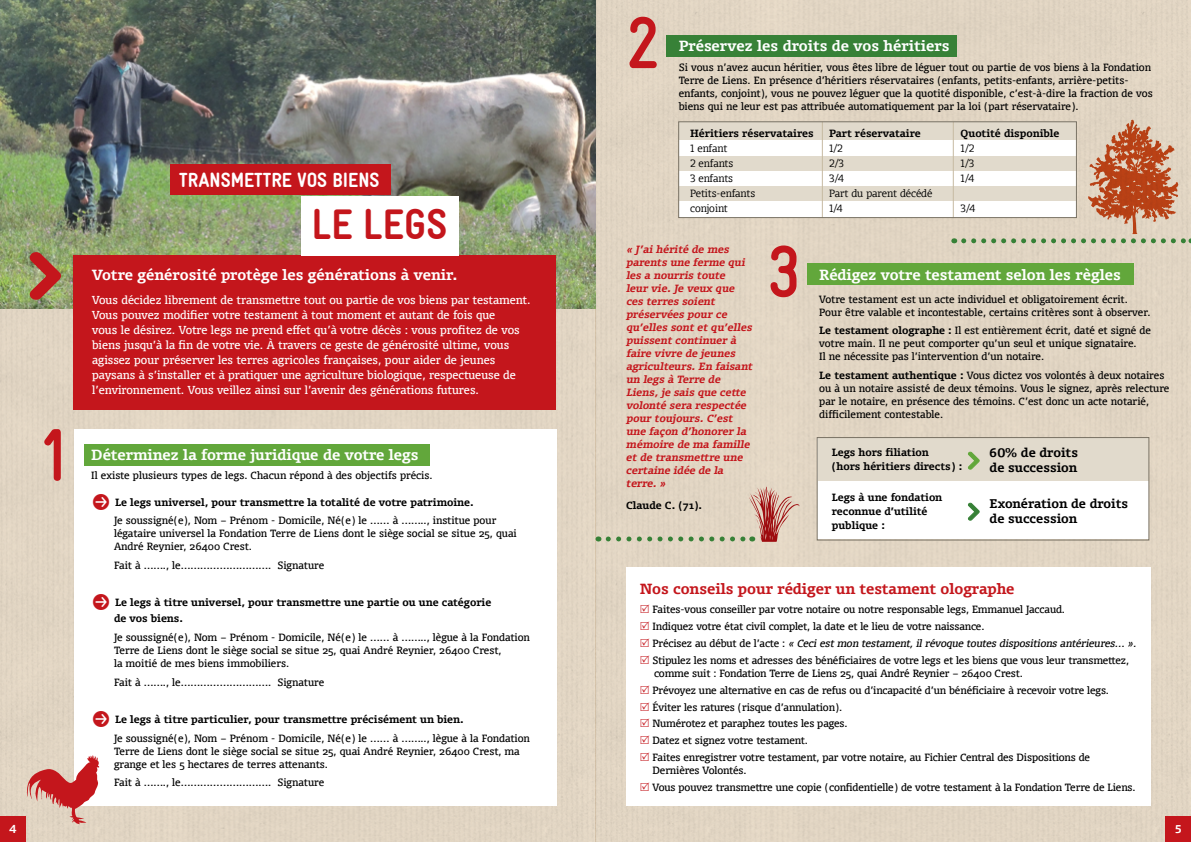
<style>
.page{position:relative;width:1191px;height:842px;background:#fff}
.page>*{position:absolute;margin:0;border:0;box-sizing:border-box;transform-origin:0 0}
.t1{font:700 condensed 73.7px "Gravur";color:#c4161c}
.t2{font:900 condensed 43px "Gravur";color:#c4161c}
.t3{font:900 condensed 20.6px "Gravur";color:#fff}
.t4{font:700 14px "Olsen TF";color:#fff}
.t5{font:700 14px "Olsen";color:#fff}
.t6{font:700 14px "Olsen TF";color:#c4161c}
.t7{font:700 12px/15px "Olsen LF";color:#000}
.t8{font:11px/15px "Olsen";color:#fff}
.t9{font:700 11px "Olsen TF";color:#fff}
.t10{font:10px/13px "Olsen";letter-spacing:-.01em;color:#000}
.t11{font:italic 700 10px/13px "Olsen";letter-spacing:-.02em;color:#c4161c}
.t12{font:700 10px/14px "Olsen LF";color:#000}
.t13{font:300 10px/15px "Olsen LF";letter-spacing:-.01em;color:#000}
.t14{font:700 10px "Olsen";color:#000}
.s1{font-family:"Button Bonus Circle Negative";font-weight:400;font-size:20px;color:#c4161c}
.s2{font-weight:700}
.s3{font-style:italic}
</style>
<div class="page">
<div style="left:595px;top:0;width:596px;height:842px;background:#e1d5c2"></div>
<div style="left:0;top:0;width:595px;height:842px;background:#e1d5c3"></div>
<img style="left:0;top:0;width:595px;height:308px">
<div style="left:74px;top:256px;width:482px;height:154px;background:#c4161c"></div>
<div style="left:74px;top:430px;width:482px;height:376px;background:#fff"></div>
<div style="left:626px;top:567px;width:524px;height:239px;background:#fff"></div>
<div style="left:678px;top:122px;width:398px;height:96px;background:#fff"></div>
<div style="left:816px;top:438px;width:332px;height:101px;background:#fff"></div>
<div style="left:171px;top:164px;width:220px;height:31px;background:#c4161c"></div>
<div style="left:302px;top:196px;width:157px;height:60px;background:#fff"></div>
<svg style="left:28px;top:250px;width:34px;height:52px;background:#a86d4f"></svg>
<div style="left:666px;top:35px;width:291px;height:22px;background:#378137"></div>
<div style="left:807px;top:264px;width:326px;height:21px;background:#62a73b"></div>
<div style="left:84px;top:444px;width:346px;height:21px;background:#62a73b"></div>
<div style="left:678px;top:122px;width:398px;height:18px;background:#e1dacc"></div>
<div style="left:817px;top:438px;width:331px;height:43px;background:#e1dacc"></div>
<div style="left:678px;top:156px;width:398px;height:14px;background:#e1dacc"></div>
<div style="left:678px;top:186px;width:398px;height:15px;background:#e1dacc"></div>
<hr style="left:822px;top:122px;width:1px;height:96px;background:#c6baa2">
<hr style="left:952px;top:122px;width:1px;height:96px;background:#c6baa2">
<div style="left:678px;top:121px;width:399px;height:97px;border:1px solid #797264"></div>
<div style="left:816px;top:437px;width:333px;height:103px;border:1px solid #797264"></div>
<div style="left:0;top:816px;width:26px;height:26px;background:#c4161c"></div>
<div style="left:1165px;top:816px;width:26px;height:26px;background:#c4161c"></div>
<svg style="left:963px;top:119px;width:228px;height:124px"></svg>
<svg style="left:608px;top:486px;width:192px;height:56px"></svg>
<svg style="left:968px;top:451px;width:12px;height:19px"></svg>
<svg style="left:967px;top:502px;width:13px;height:19px"></svg>
<svg style="left:26px;top:755px;width:74px;height:69px"></svg>
<h1 class="t1" style="left:38px;top:414px;width:34px">1</h1>
<h3 class="t3" style="left:179px;top:169px;width:202px">TRANSMETTRE VOS BIENS</h3>
<h2 class="t2" style="left:312px;top:201px;width:137px">LE LEGS</h2>
<h3 class="t5" style="left:92px;top:266px;width:367px">Votre générosité protège les générations à venir.</h3>
<p class="t8" style="left:92px;top:292px;width:440px">Vous décidez librement de transmettre tout ou partie de vos biens par testament.<br>Vous pouvez modifier votre testament à tout moment et autant de fois que<br>vous le désirez. Votre legs ne prend effet qu’à votre décès : vous profitez de vos biens jusqu’à la fin de votre vie. À travers ce geste de générosité ultime, vous agissez pour préserver les terres agricoles françaises, pour aider de jeunes paysans à s’installer et à pratiquer une agriculture biologique, respectueuse de l’environnement. Vous veillez ainsi sur l’avenir des générations futures.</p>
<h3 class="t4" style="left:91px;top:445px;width:329px">Déterminez la forme juridique de votre legs</h3>
<p class="t10" style="left:91px;top:468px;width:343px">Il existe plusieurs types de legs. Chacun répond à des objectifs précis.</p>
<p class="t12" style="left:91px;top:495px;width:384px"><span class="s1">P</span> Le legs universel, pour transmettre la totalité de votre patrimoine.</p>
<p class="t10" style="left:114px;top:514px;width:404px">Je soussigné(e), Nom – Prénom - Domicile, Né(e) le …… à …….., institue pour légataire universel la Fondation Terre de Liens dont le siège social se situe 25, quai<br>André Reynier, 26400 Crest.</p>
<p class="t10" style="left:114px;top:559px;width:212px">Fait à ……., le………………………. Signature</p>
<p class="t12" style="left:114px;top:594px;width:379px;line-height:15.8px;text-indent:-23px"><span class="s1">P</span> Le legs à titre universel, pour transmettre une partie ou une catégorie de vos biens.</p>
<p class="t10" style="left:114px;top:630px;width:417px">Je soussigné(e), Nom – Prénom - Domicile, Né(e) le …… à …….., lègue à la Fondation<br>Terre de Liens dont le siège social se situe 25, quai André Reynier, 26400 Crest,<br>la moitié de mes biens immobiliers.</p>
<p class="t10" style="left:114px;top:675px;width:212px">Fait à ……., le………………………. Signature</p>
<p class="t12" style="left:91px;top:712px;width:374px"><span class="s1">P</span> Le legs à titre particulier, pour transmettre précisément un bien.</p>
<p class="t10" style="left:114px;top:731px;width:417px">Je soussigné(e), Nom – Prénom - Domicile, Né(e) le …… à …….., lègue à la Fondation<br>Terre de Liens dont le siège social se situe 25, quai André Reynier, 26400 Crest, ma grange et les 5 hectares de terres attenants.</p>
<p class="t10" style="left:114px;top:776px;width:212px">Fait à ……., le………………………. Signature</p>
<h1 class="t1" style="left:626px;top:2px;width:36px">2</h1>
<h3 class="t4" style="left:678px;top:37px;width:272px">Préservez les droits de vos héritiers</h3>
<p class="t10" style="left:678px;top:61px;width:475px">Si vous n’avez aucun héritier, vous êtes libre de léguer tout ou partie de vos biens à la Fondation Terre de Liens. En présence d’héritiers réservataires (enfants, petits-enfants, arrière-petits&shy;enfants, conjoint), vous ne pouvez léguer que la quotité disponible, c’est-à-dire la fraction de vos biens qui ne leur est pas attribuée automatiquement par la loi (part réservataire).</p>
<p class="t12" style="left:690px;top:126px;width:125px">Héritiers réservataires</p>
<p class="t13" style="left:690px;top:140px;width:67px">1 enfant<br>2 enfants<br>3 enfants<br>Petits-enfants conjoint</p>
<p class="t12" style="left:829px;top:126px;width:93px">Part réservataire</p>
<p class="t13" style="left:829px;top:140px;width:105px">1/2<br>2/3<br>3/4<br>Part du parent décédé<br>1/4</p>
<p class="t12" style="left:960px;top:126px;width:100px">Quotité disponible</p>
<p class="t13" style="left:960px;top:140px;width:15px;text-align:justify">1/2<br>1/3<br>1/4</p>
<p class="t13" style="left:960px;top:200px;width:16px">3/4</p>
<p class="t11" style="left:626px;top:243px;width:130px">« J ’ai hérité de mes<br>p arents une ferme qui les a nourris toute<br>leur vie. Je veux que ces terres soient préservées p our ce qu’elles sont et qu’elles puissent continuer à faire vivre de j eunes agriculteurs. En faisant un leg s à Terre de<br>Liens, j e sais que cette volonté sera resp ectée p our toujours. C’est une façon d’honorer la mémoire de ma famille et de transmettre une certaine idée de la terre. »</p>
<p class="t14" style="left:626px;top:499px;width:78px">Claude C. (71).</p>
<h1 class="t1" style="left:766px;top:231px;width:35px">3</h1>
<h3 class="t4" style="left:819px;top:266px;width:303px">Rédigez votre testament selon les règles</h3>
<p class="t10" style="left:819px;top:292px;width:333px">Votre testament est un acte individuel et obligatoirement écrit.<br>Pour être valable et incontestable, certains critères sont à observer.</p>
<p class="t10" style="left:819px;top:324px;width:333px"><span class="s2">Le testament olographe :</span> Il est entièrement écrit, daté et signé de votre main. Il ne peut comporter qu’un seul et unique signataire.<br>Il ne nécessite pas l’intervention d’un notaire.</p>
<p class="t10" style="left:819px;top:368px;width:352px"><span class="s2">Le testament authentique :</span> Vous dictez vos volontés à deux notaires ou à un notaire assisté de deux témoins. Vous le signez, après relecture par le notaire, en présence des témoins. C’est donc un acte notarié, difficilement contestable.</p>
<p class="t12" style="left:831px;top:445px;width:132px">Legs hors filiation<br>(hors héritiers directs) :</p>
<p class="t12" style="left:831px;top:490px;width:112px">Legs à une fondation reconnue d’utilité publique :</p>
<p class="t7" style="left:989px;top:445px;width:90px">60% de droits de succession</p>
<p class="t7" style="left:989px;top:496px;width:140px">Exonération de droits de succession</p>
<h3 class="t6" style="left:640px;top:579px;width:376px">Nos conseils pour rédiger un testament olographe</h3>
<p class="t10" style="left:652px;top:601px;width:487px;line-height:16.8px">Faites-vous conseiller par votre notaire ou notre responsable legs, Emmanuel Jaccaud.<br>Indiquez votre état civil complet, la date et le lieu de votre naissance.<br>P r é c i s e z a u d é b u t d e l ’ a c t e : <span class="s3">« Ceci est mon testament, il révoque toutes dispositions antérieures… ».<br></span>Stipulez les noms et adresses des bénéficiaires de votre legs et les biens que vous leur transmettez,</p>
<p class="t10" style="left:652px;top:665px;width:458px;line-height:16.8px">comme suit : Fondation Terre de Liens 25, quai André Reynier – 26400 Crest.<br>Prévoyez une alternative en cas de refus ou d’incapacité d’un bénéficiaire à recevoir votre legs.<br>Éviter les ratures (risque d’annulation).<br>Numérotez et paraphez toutes les pages.<br>Datez et signez votre testament.<br>Faites enregistrer votre testament, par votre notaire, au Fichier Central des Dispositions de</p>
<p class="t10" style="left:652px;top:762px;width:484px;line-height:16.8px">Dernières Volontés.<br>Vous pouvez transmettre une copie (confidentielle) de votre testament à la Fondation Terre de Liens.</p>
<p class="t9" style="left:9px;top:821px;width:9px">4</p>
<p class="t9" style="left:1174px;top:821px;width:9px">5</p>
</div>
